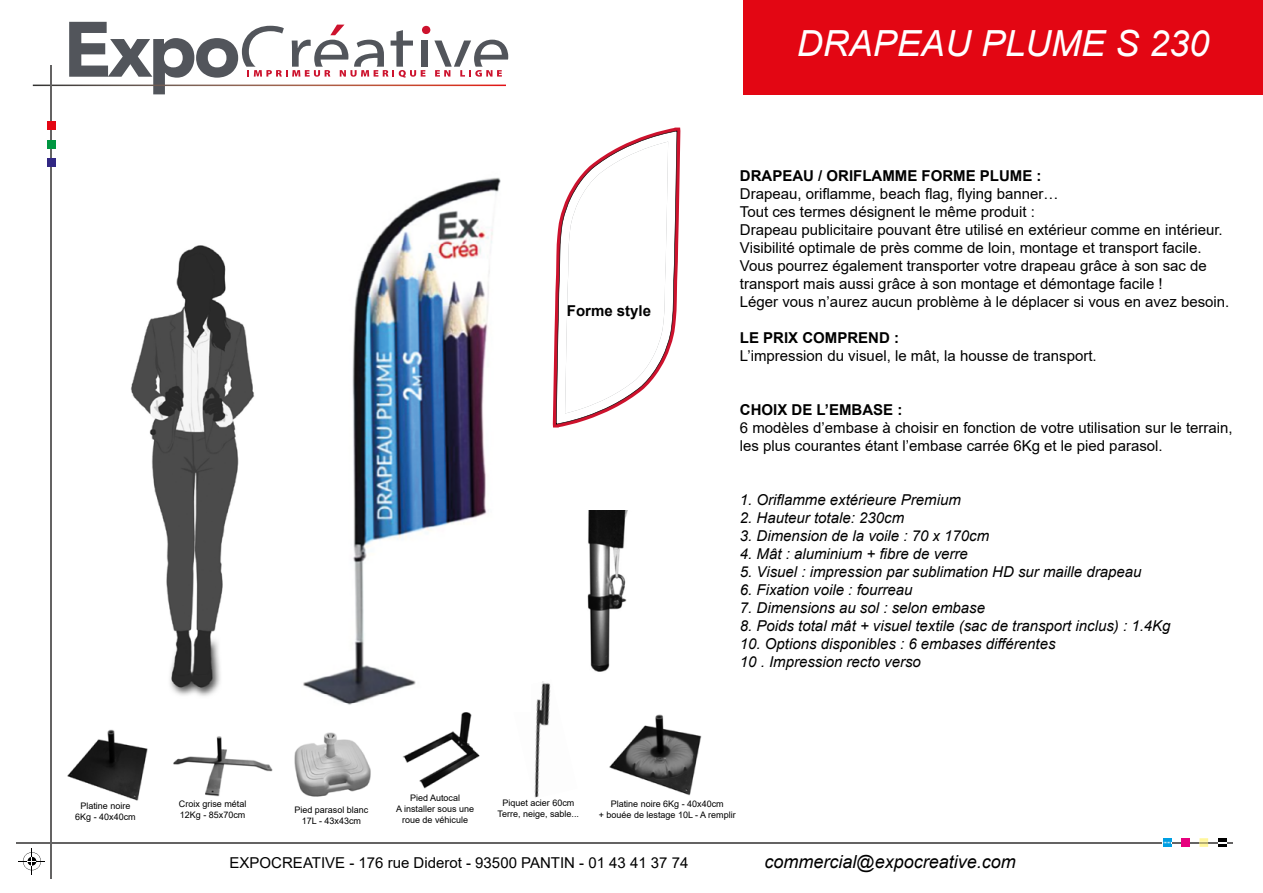
<style>
.page{position:relative;width:1263px;height:893px;background:#fff}
.page>*{position:absolute;margin:0;border:0;box-sizing:border-box;transform-origin:0 0}
.t1{font:italic 36px "Arial";color:#fff}
.t2{font:italic 18px "Arial";color:#000}
.t3{font:15px/18px "Arial";color:#000}
.t4{font:italic 15px/18px "Arial";color:#000}
.t5{font:700 15px "Arial";color:#000}
.t6{font:9px/10.8px "Arial";color:#000;text-align:center}
</style>
<div class="page">
<div style="left:743px;top:0;width:520px;height:94px;background:#e30613"></div>
<div style="left:421px;top:41px;width:7px;height:26px;background:#52555b"></div>
<svg style="left:434px;top:40px;width:74px;height:37px"></svg>
<svg style="left:69px;top:22px;width:356px;height:72px"></svg>
<div style="left:422px;top:26px;width:8px;height:8px;background:#cd122d;border-radius:50%"></div>
<hr style="left:33px;top:85px;width:473px;height:1px;background:#fff">
<hr style="left:50px;top:65px;width:2px;height:813px;background:#646363">
<hr style="left:17px;top:842px;width:1216px;height:1px;background:#646363">
<svg style="left:19px;top:848px;width:26px;height:26px"></svg>
<svg style="left:1218px;top:838px;width:9px;height:9px"></svg>
<svg style="left:1163px;top:838px;width:8px;height:9px"></svg>
<svg style="left:1199px;top:838px;width:9px;height:9px"></svg>
<div style="left:1181px;top:838px;width:8px;height:9px;background:#e6007d"></div>
<div style="left:47px;top:158px;width:9px;height:9px;background:#312783"></div>
<div style="left:47px;top:122px;width:9px;height:8px;background:#e30613"></div>
<div style="left:47px;top:140px;width:9px;height:9px;background:#009641"></div>
<img style="left:131px;top:245px;width:123px;height:451px">
<img style="left:587px;top:510px;width:41px;height:162px">
<img style="left:67px;top:729px;width:81px;height:72px">
<img style="left:173px;top:736px;width:100px;height:61px">
<img style="left:294px;top:732px;width:77px;height:65px">
<img style="left:403px;top:712px;width:77px;height:77px">
<img style="left:534px;top:681px;width:17px;height:117px">
<img style="left:609px;top:714px;width:92px;height:81px">
<img style="left:303px;top:177px;width:198px;height:528px">
<svg style="left:553px;top:128px;width:127px;height:299px"></svg>
<p class="t5" style="left:567px;top:300px;width:86px">Forme style</p>
<h1 class="t1" style="left:797px;top:20px;width:414px">DRAPEAU PLUME S 230</h1>
<p class="t5" style="left:740px;top:165px;width:303px">DRAPEAU / ORIFLAMME FORME PLUME :</p>
<p class="t3" style="left:740px;top:185px;width:491px">Drapeau, oriflamme, beach flag, flying banner…<br>Tout ces termes désignent le même produit :<br>Drapeau publicitaire pouvant être utilisé en extérieur comme en intérieur.<br>Visibilité optimale de près comme de loin, montage et transport facile.<br>Vous pourrez également transporter votre drapeau grâce à son sac de transport mais aussi grâce à son montage et démontage facile !<br>Léger vous n’aurez aucun problème à le déplacer si vous en avez besoin.</p>
<p class="t5" style="left:740px;top:327px;width:161px">LE PRIX COMPREND :</p>
<p class="t3" style="left:740px;top:347px;width:358px">L’impression du visuel, le mât, la housse de transport.</p>
<p class="t5" style="left:740px;top:399px;width:164px">CHOIX DE L’EMBASE :</p>
<p class="t3" style="left:740px;top:419px;width:494px">6 modèles d’embase à choisir en fonction de votre utilisation sur le terrain, les plus courantes étant l’embase carrée 6Kg et le pied parasol.</p>
<p class="t4" style="left:740px;top:491px;width:222px">1. Oriflamme extérieure Premium</p>
<p class="t4" style="left:740px;top:509px;width:166px">2. Hauteur totale: 230cm</p>
<p class="t4" style="left:740px;top:527px;width:251px">3. Dimension de la voile : 70 x 170cm</p>
<p class="t4" style="left:740px;top:545px;width:229px">4. Mât : aluminium + fibre de verre</p>
<p class="t4" style="left:740px;top:563px;width:403px">5. Visuel : impression par sublimation HD sur maille drapeau</p>
<p class="t4" style="left:740px;top:581px;width:174px">6. Fixation voile : fourreau</p>
<p class="t4" style="left:740px;top:599px;width:247px">7. Dimensions au sol : selon embase</p>
<p class="t4" style="left:740px;top:617px;width:432px">8. Poids total mât + visuel textile (sac de transport inclus) : 1.4Kg</p>
<p class="t4" style="left:740px;top:635px;width:317px">10. Options disponibles : 6 embases différentes<br>10 . Impression recto verso</p>
<p class="t6" style="left:75px;top:801px;width:62px">Platine noire<br>6Kg - 40x40cm</p>
<p class="t6" style="left:179px;top:799px;width:69px;text-align:left">Croix grise métal<br>12Kg - 85x70cm</p>
<p class="t6" style="left:294px;top:805px;width:76px">Pied parasol blanc<br>17L - 43x43cm</p>
<p class="t6" style="left:396px;top:793px;width:80px">Pied Autocal<br>A installer sous une roue de véhicule</p>
<p class="t6" style="left:498px;top:798px;width:83px">Piquet acier 60cm<br>Terre, neige, sable...</p>
<p class="t6" style="left:599px;top:798px;width:139px">Platine noire 6Kg - 40x40cm<br>+ bouée de lestage 10L - A remplir</p>
<p class="t3" style="left:230px;top:854px;width:460px">EXPOCREATIVE - 176 rue Diderot - 93500 PANTIN - 01 43 41 37 74</p>
<p class="t2" style="left:765px;top:850px;width:253px">commercial@expocreative.com</p>
</div>
